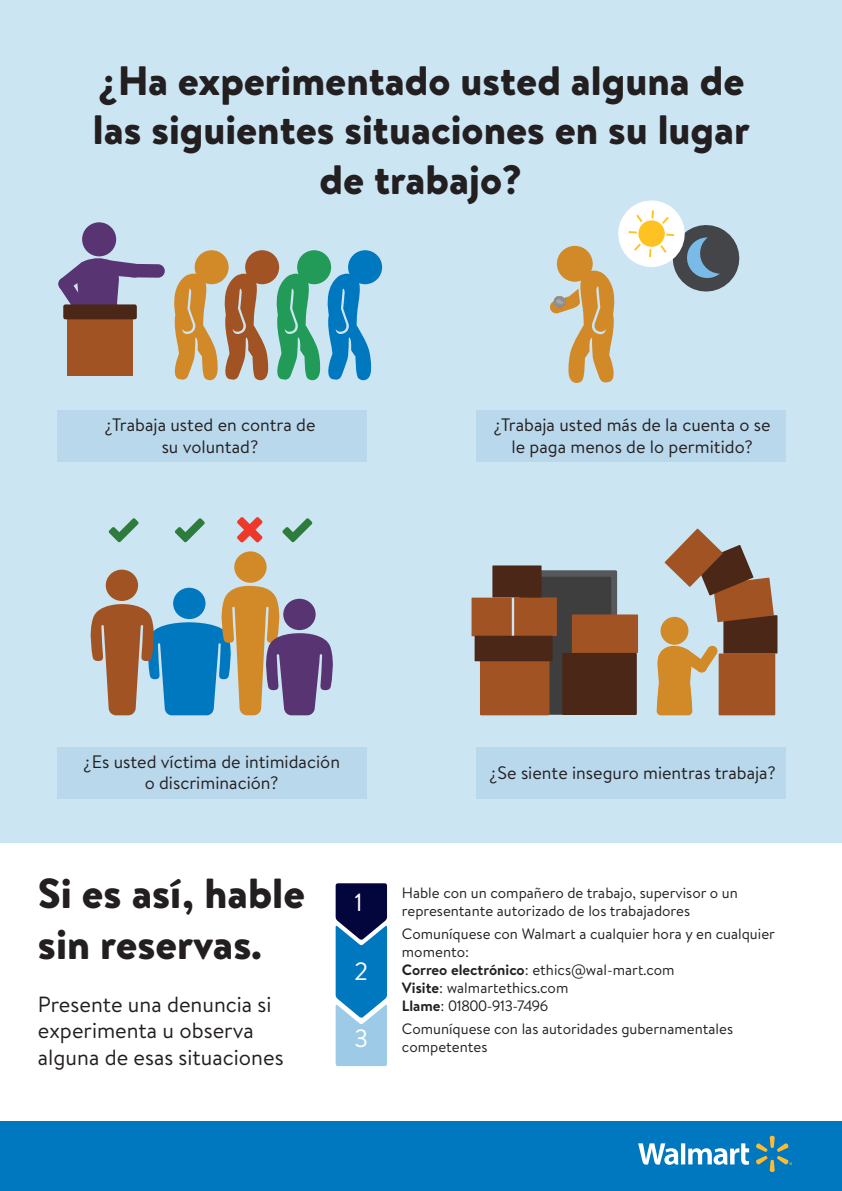
<style>
.page{position:relative;width:842px;height:1191px;background:#fff}
.page>*{position:absolute;margin:0;border:0;box-sizing:border-box;transform-origin:0 0}
.t1{font:900 42px/50.4px "Bogle";color:#231f20}
.t2{font:900 41px/49.2px "Bogle";color:#231f20;text-align:center}
.t3{font:25px "Bogle";color:#fff}
.t4{font:22px/26.4px "Bogle";color:#231f20}
.t5{font:18px/21.6px "Bogle";color:#231f20;text-align:center}
.t6{font:15px/18px "Bogle";color:#231f20}
.s1{font-weight:700}
</style>
<div class="page">
<div style="left:0;top:0;width:842px;height:842px;background:#cce5f3"></div>
<div style="left:57px;top:747px;width:309px;height:51px;background:#b9d8ec"></div>
<div style="left:476px;top:747px;width:310px;height:51px;background:#b9d8ec"></div>
<div style="left:476px;top:410px;width:310px;height:51px;background:#b9d8ec"></div>
<div style="left:57px;top:410px;width:309px;height:51px;background:#b9d8ec"></div>
<div style="left:660px;top:617px;width:28px;height:28px;background:#d28a29;border-radius:50%"></div>
<svg style="left:657px;top:645px;width:61px;height:70px"></svg>
<div style="left:719px;top:653px;width:56px;height:62px;background:#a15324"></div>
<div style="left:723px;top:615px;width:54px;height:38px;background:#4a2717"></div>
<svg style="left:665px;top:528px;width:109px;height:94px"></svg>
<div style="left:519px;top:570px;width:98px;height:145px;background:#57585a;border-radius:2px"></div>
<div style="left:525px;top:577px;width:86px;height:137px;background:#3e3e3f"></div>
<div style="left:572px;top:614px;width:66px;height:39px;background:#a15324"></div>
<svg style="left:471px;top:597px;width:86px;height:118px;background:#8e5432"></svg>
<div style="left:492px;top:565px;width:49px;height:32px;background:#4a2717"></div>
<div style="left:562px;top:653px;width:75px;height:62px;background:#4a2717"></div>
<svg style="left:109px;top:518px;width:30px;height:24px"></svg>
<svg style="left:282px;top:518px;width:30px;height:24px"></svg>
<svg style="left:175px;top:518px;width:30px;height:24px"></svg>
<svg style="left:237px;top:517px;width:26px;height:25px"></svg>
<div style="left:106px;top:569px;width:32px;height:32px;background:#a25324;border-radius:50%"></div>
<div style="left:234px;top:551px;width:33px;height:32px;background:#d28a29;border-radius:50%"></div>
<svg style="left:90px;top:585px;width:243px;height:130px"></svg>
<div style="left:283px;top:599px;width:33px;height:31px;background:#583472;border-radius:50%"></div>
<svg style="left:550px;top:200px;width:190px;height:183px"></svg>
<div style="left:82px;top:222px;width:34px;height:34px;background:#583472;border-radius:50%"></div>
<div style="left:195px;top:250px;width:34px;height:34px;background:#d28a29;border-radius:50%"></div>
<div style="left:245px;top:250px;width:34px;height:34px;background:#a25324;border-radius:50%"></div>
<div style="left:297px;top:250px;width:34px;height:34px;background:#239b58;border-radius:50%"></div>
<div style="left:348px;top:250px;width:34px;height:34px;background:#0078c0;border-radius:50%"></div>
<svg style="left:58px;top:258px;width:314px;height:123px"></svg>
<div style="left:0;top:1121px;width:842px;height:70px;background:#0078c0"></div>
<svg style="left:638px;top:1143px;width:111px;height:22px"></svg>
<svg style="left:756px;top:1135px;width:36px;height:37px"></svg>
<svg style="left:336px;top:883px;width:51px;height:183px;background:#3d7bad"></svg>
<p class="t2" style="left:93px;top:56px;width:658px">¿Ha experimentado usted alguna de las siguientes situaciones en su lugar de trabajo?</p>
<p class="t5" style="left:105px;top:413px;width:212px">¿Trabaja usted en contra de su voluntad?</p>
<p class="t5" style="left:493px;top:413px;width:279px">¿Trabaja usted más de la cuenta o se le paga menos de lo permitido?</p>
<p class="t5" style="left:83px;top:750px;width:258px">¿Es usted víctima de intimidación o discriminación?</p>
<p class="t5" style="left:489px;top:761px;width:288px">¿Se siente inseguro mientras trabaja?</p>
<p class="t1" style="left:38px;top:867px;width:268px">Si es así, hable sin reservas.</p>
<p class="t4" style="left:38px;top:990px;width:247px">Presente una denuncia si experimenta u observa alguna de esas situaciones</p>
<p class="t3" style="left:355px;top:884px;width:10px">1</p>
<p class="t3" style="left:355px;top:954px;width:15px">2</p>
<p class="t3" style="left:355px;top:1020px;width:15px">3</p>
<p class="t6" style="left:402px;top:883px;width:337px">Hable con un compañero de trabajo, supervisor o un representante autorizado de los trabajadores</p>
<p class="t6" style="left:402px;top:924px;width:375px">Comuníquese con Walmart a cualquier hora y en cualquier momento:</p>
<p class="t6" style="left:402px;top:960px;width:274px"><span class="s1">Correo electrónico</span>: ethics@wal-mart.com<br><span class="s1">Visite</span>: walmartethics.com<br><span class="s1">Llame</span>: 01800-913-7496</p>
<p class="t6" style="left:402px;top:1019px;width:333px">Comuníquese con las autoridades gubernamentales competentes</p>
</div>
